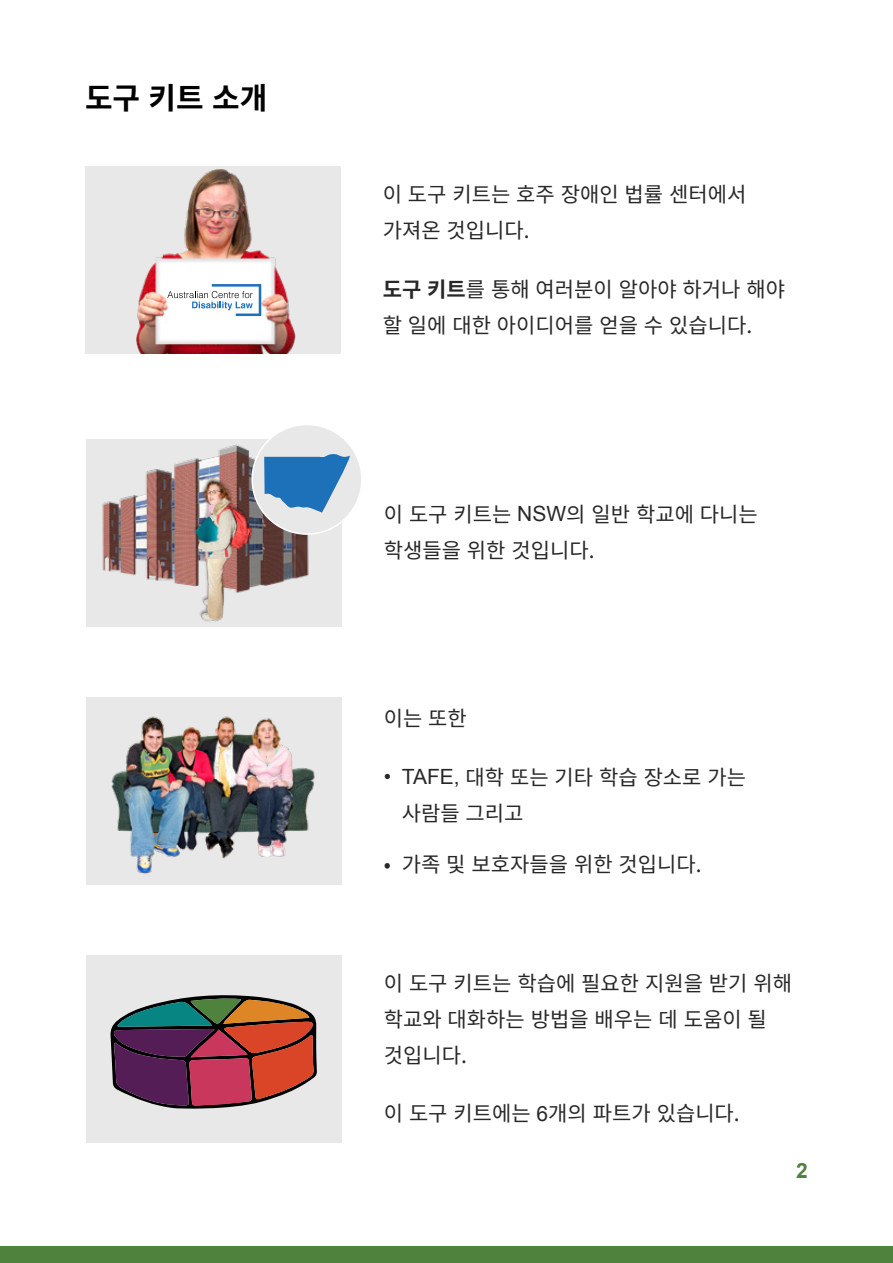
<style>
.page{position:relative;width:893px;height:1263px;background:#fff}
.page>*{position:absolute;margin:0;border:0;box-sizing:border-box;transform-origin:0 0}
.t1{font:700 30px "Noto Sans CJ Kkr";color:#000}
.t2{font:21px/36px "Noto Sans CJ Kkr";color:#292829}
.t3{font:700 21px "Arial";color:#4f823d}
.s1{font-weight:700}
.s2{font-family:"Arial"}
</style>
<div class="page">
<div style="left:0;top:1246px;width:893px;height:17px;background:#4f823d"></div>
<div style="left:85px;top:167px;width:255px;height:187px;background:#e8e8e8"></div>
<img style="left:136px;top:169px;width:160px;height:185px">
<svg style="left:167px;top:284px;width:94px;height:32px;background:#d3dfea"></svg>
<div style="left:86px;top:439px;width:255px;height:187px;background:#e8e8e8"></div>
<img style="left:102px;top:439px;width:207px;height:183px">
<div style="left:252px;top:424px;width:110px;height:110px;background:#e8e8e8;border-radius:50%"></div>
<div style="left:251px;top:424px;width:112px;height:111px;border:2px solid #fff;border-radius:50%"></div>
<svg style="left:264px;top:454px;width:89px;height:59px"></svg>
<div style="left:86px;top:698px;width:255px;height:187px;background:#e8e8e8"></div>
<img style="left:111px;top:716px;width:204px;height:158px">
<div style="left:86px;top:955px;width:255px;height:187px;background:#e8e8e8"></div>
<svg style="left:110px;top:995px;width:207px;height:114px;background:#8a5258"></svg>
<h2 class="t1" style="left:85px;top:81px;width:184px">도구 키트 소개</h2>
<p class="t2" style="left:383px;top:177px;width:365px">이 도구 키트는 호주 장애인 법률 센터에서 가져온 것입니다.</p>
<p class="t2" style="left:383px;top:271px;width:404px"><span class="s1">도구 키트</span>를 통해 여러분이 알아야 하거나 해야 할 일에 대한 아이디어를 얻을 수 있습니다.</p>
<p class="t2" style="left:384px;top:496px;width:376px">이 도구 키트는 <span class="s2">NSW</span>의 일반 학교에 다니는 학생들을 위한 것입니다.</p>
<p class="t2" style="left:384px;top:701px;width:85px">이는 또한</p>
<p class="t2" style="left:402px;top:759px;width:346px;text-indent:-18px"><span class="s2">• TAFE,</span> 대학 또는 기타 학습 장소로 가는 사람들 그리고</p>
<p class="t2" style="left:384px;top:846px;width:319px">• 가족 및 보호자들을 위한 것입니다.</p>
<p class="t2" style="left:384px;top:965px;width:410px">이 도구 키트는 학습에 필요한 지원을 받기 위해 학교와 대화하는 방법을 배우는 데 도움이 될 것입니다.</p>
<p class="t2" style="left:384px;top:1096px;width:357px">이 도구 키트에는 <span class="s2">6</span>개의 파트가 있습니다.</p>
<p class="t3" style="left:796px;top:1157px;width:13px">2</p>
</div>
